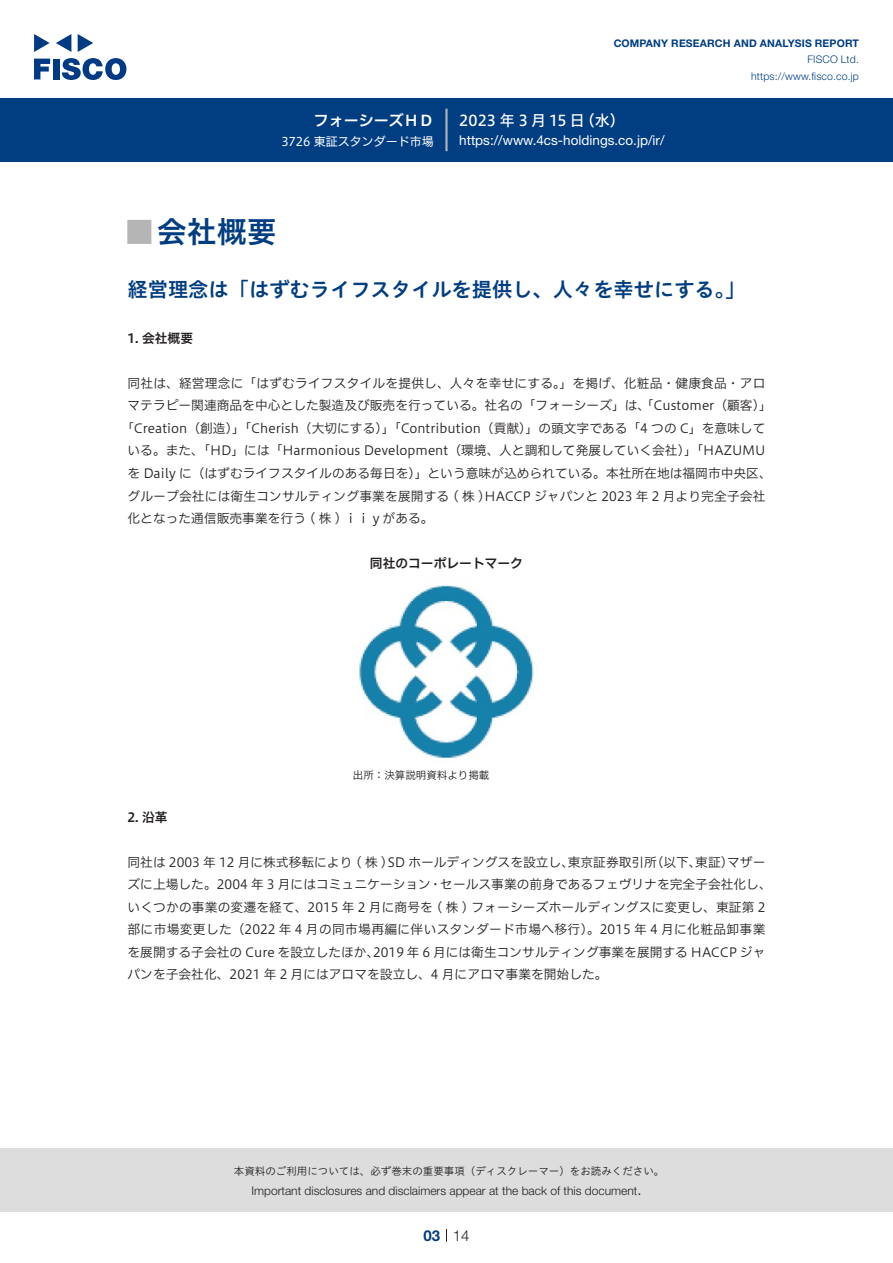
<style>
.page{position:relative;width:893px;height:1263px;background:#fff}
.page>*{position:absolute;margin:0;border:0;box-sizing:border-box;transform-origin:0 0}
.t1{font:30px "Hiragino UD Sans Std N W6";color:#003d81}
.t2{font:24px "Hiragino UD Sans Std N W6";color:#b5b5b6}
.t3{font:20.25px "Hiragino UD Sans Std W6";color:#003d81}
.t4{font:15px "Hiragino UD Sans F Std N W5";letter-spacing:.005em;color:#fff}
.t5{font:15px "Hiragino UD Sans F Std N W6";color:#fff}
.t6{font:300 15px "Helvetica Neue LT Std";color:#231f20}
.t7{font:700 15px "Helvetica Neue LT Std";color:#003d81}
.t8{font:13.5px "Helvetica Neue LT Std";color:#fff}
.t9{font:12.75px/22.5px "Hiragino UD Sans F Std N W3";color:#231f20}
.t10{font:12.75px "Hiragino UD Sans F Std N W3";letter-spacing:.025em;color:#231f20}
.t11{font:12.75px "Hiragino UD Sans F Std N W6";color:#231f20}
.t12{font:300 12px "Helvetica Neue LT Std";color:#231f20}
.t13{font:12px "Hiragino UD Sans F Std N W4";color:#fff}
.t14{font:10.5px "Hiragino UD Sans Std W3";color:#231f20}
.t15{font:700 10.5px "Helvetica Neue LT Std";letter-spacing:.015em;color:#003d81}
.t16{font:300 10.5px/16.5px "Helvetica Neue LT Std";letter-spacing:.015em;color:#003d81;text-align:right}
.t17{font:10.5px "Hiragino UD Sans F Std N W3";color:#231f20}
</style>
<div class="page">
<div style="left:0;top:1148px;width:893px;height:64px;background:#ddd"></div>
<svg style="left:34px;top:59px;width:16px;height:20px"></svg>
<div style="left:53px;top:59px;width:6px;height:20px;background:#003a83"></div>
<svg style="left:62px;top:58px;width:64px;height:22px"></svg>
<svg style="left:34px;top:34px;width:16px;height:18px"></svg>
<svg style="left:78px;top:34px;width:15px;height:18px"></svg>
<svg style="left:56px;top:34px;width:15px;height:18px"></svg>
<div style="left:0;top:98px;width:893px;height:64px;background:#003d81"></div>
<hr style="left:445px;top:109px;width:3px;height:42px;background:#b5b5b6">
<svg style="left:446px;top:1229px;width:1px;height:13px"></svg>
<img style="left:359px;top:585px;width:175px;height:174px">
<p class="t5" style="left:314px;top:109px;width:122px">フォーシーズＨＤ</p>
<p class="t13" style="left:281px;top:132px;width:154px">3726 東証スタンダード市場</p>
<p class="t15" style="left:614px;top:37px;width:247px">COMPANY RESEARCH AND ANALYSIS REPORT</p>
<p class="t16" style="left:751px;top:51px;width:109px">FISCO Ltd. https://www.fisco.co j p.</p>
<p class="t4" style="left:580px;top:109px;width:46px">（水(</p>
<p class="t4" style="left:459px;top:109px;width:127px">2023 年 3 月 15 日</p>
<p class="t8" style="left:459px;top:132px;width:207px">https://www.4cs-holdings. c o j p. /i r/</p>
<h1 class="t1" style="left:157px;top:209px;width:121px">会社概要</h1>
<h2 class="t2" style="left:128px;top:213px;width:25px">█</h2>
<h3 class="t3" style="left:128px;top:274px;width:619px">経営理念は「はずむライフスタイルを提供し、人々を幸せにする「。</h3>
<p class="t11" style="left:128px;top:328px;width:67px">1. 会社概要</p>
<p class="t9" style="left:128px;top:371px;width:639px">同社は、経営理念に「はずむライフスタイルを提供し、人々を幸せにする。」を掲げ、化粧品・健康食品・アロ</p>
<p class="t9" style="left:128px;top:394px;width:646px">マテラピー関連商品を中心とした製造及び販売を行っている。社名の「フォーシーズ」は、「Customer（顧客「(</p>
<p class="t9" style="left:121px;top:416px;width:646px">「Creation（創造）」「Cherish（大切にする）」「Contribution（貢献）」の頭文字である「4 つの C」を意味して</p>
<p class="t9" style="left:128px;top:439px;width:639px">いる。また、「HD」には「Harmonious Development（環境、人と調和して発展していく会社）」「HAZUMU</p>
<p class="t9" style="left:128px;top:461px;width:646px">を Daily に（はずむライフスタイルのある毎日を）」という意味が込められている。本社所在地は福岡市中央区、</p>
<p class="t9" style="left:128px;top:484px;width:639px">グループ会社には衛生コンサルティング事業を展開する ( 株 )HACCP ジャパンと 2023 年 2 月より完全子会社</p>
<p class="t9" style="left:128px;top:506px;width:307px">化となった通信販売事業を行う ( 株 ) ｉｉｙがある。</p>
<p class="t11" style="left:370px;top:553px;width:155px">同社のコーポレートマーク</p>
<p class="t11" style="left:128px;top:807px;width:42px">2. 沿革</p>
<p class="t17" style="left:353px;top:767px;width:138px">出所：決算説明資料より掲載</p>
<p class="t9" style="left:128px;top:850px;width:448px">同社は 2003 年 12 月に株式移転により ( 株 )SD ホールディングスを設立し、</p>
<p class="t9" style="left:128px;top:873px;width:646px">ズに上場した。2004 年 3 月にはコミュニケーション・セールス事業の前身であるフェヴリナを完全子会社化し、</p>
<p class="t9" style="left:128px;top:895px;width:639px">いくつかの事業の変遷を経て、2015 年 2 月に商号を ( 株 ) フォーシーズホールディングスに変更し、東証第 2</p>
<p class="t10" style="left:128px;top:920px;width:639px">部に市場変更した（2022 年 4 月の同市場再編に伴いスタンダード市場へ移行）。2015 年 4 月に化粧品卸事業</p>
<p class="t9" style="left:373px;top:940px;width:394px">2019 年 6 月には衛生コンサルティング事業を展開する HACCP ジャ</p>
<p class="t9" style="left:727px;top:850px;width:40px">マザー</p>
<p class="t9" style="left:651px;top:850px;width:52px">（以下、</p>
<p class="t9" style="left:695px;top:850px;width:40px">東証）</p>
<p class="t9" style="left:568px;top:850px;width:91px">東京証券取引所</p>
<p class="t9" style="left:128px;top:940px;width:482px">を展開する子会社の Cure を設立したほか、<br>パンを子会社化、2021 年 2 月にはアロマを設立し、4 月にアロマ事業を開始した。</p>
<p class="t14" style="left:234px;top:1163px;width:432px">本資料のご利用については、必ず巻末の重要事項（ディスクレーマー）をお読みください。</p>
<p class="t6" style="left:637px;top:1180px;width:6px">.</p>
<p class="t12" style="left:251px;top:1183px;width:387px">Important disclosures and disclaimers appear at the back of this document</p>
<p class="t7" style="left:423px;top:1226px;width:18px">03</p>
<p class="t6" style="left:453px;top:1226px;width:18px">14</p>
</div>
